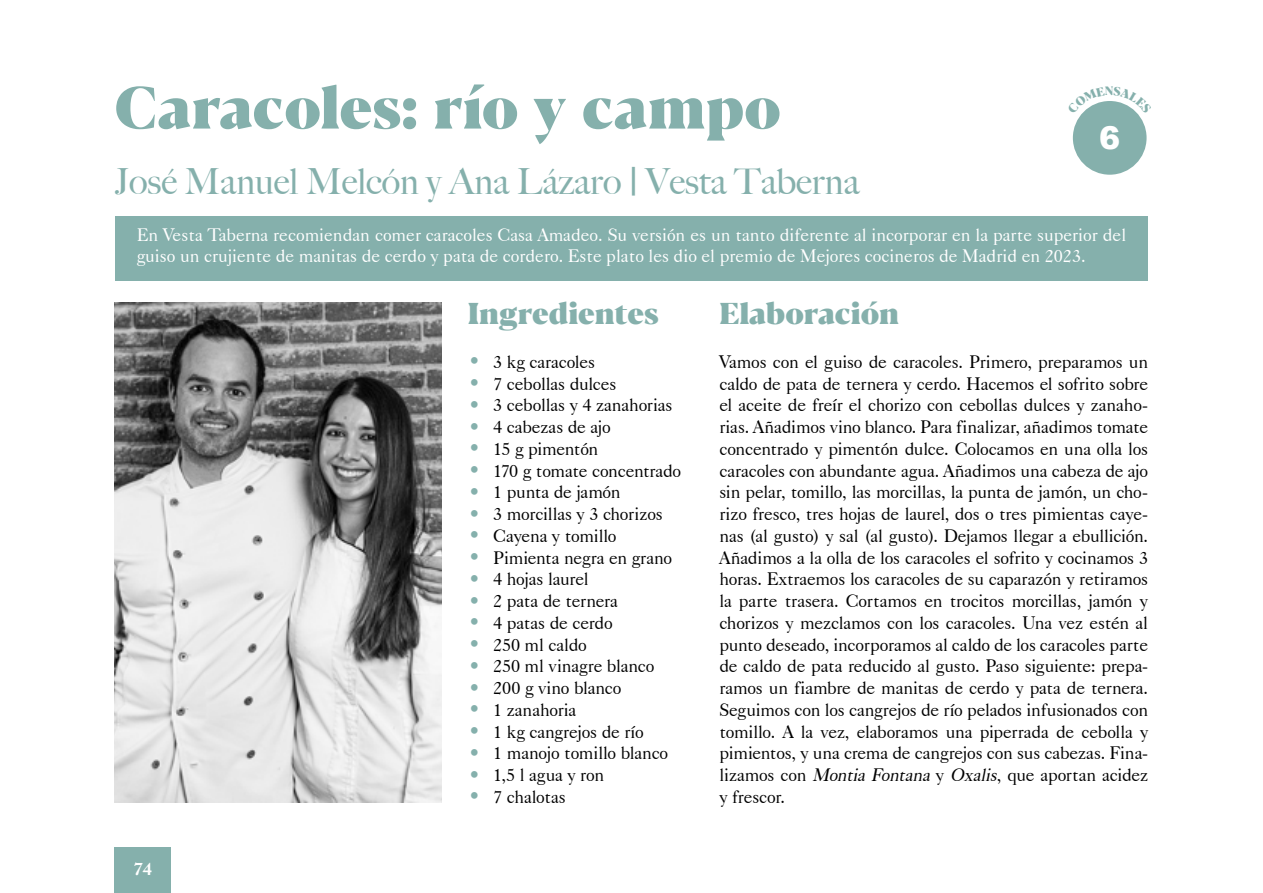
<style>
.page{position:relative;width:1263px;height:893px;background:#fff}
.page>*{position:absolute;margin:0;border:0;box-sizing:border-box;transform-origin:0 0}
.t1{font:800 59.25px "Blacker Display";color:#85b0ac}
.t2{font:500 36px "Big Caslon";color:#85b0ac}
.t3{font:900 31.5px "Arial";color:#fff}
.t4{font:800 30px "Blacker Display";letter-spacing:-.005em;color:#85b0ac}
.t5{font:18px/21.8px "Caslon 540 BT";letter-spacing:-.01em;color:#000;text-align:justify}
.t6{font:18px/21px "Caslon 540 BT";color:#fff}
.t7{font:700 18px "Adobe Caslon";color:#fff}
.s1{font-size:22.5px;color:#85b0ac}
.s2{font-style:italic}
</style>
<div class="page">
<div style="left:115px;top:848px;width:56px;height:45px;background:#85b0ac"></div>
<img style="left:115px;top:303px;width:326px;height:500px">
<div style="left:1073px;top:101px;width:73px;height:74px;background:#85b0ac;border-radius:50%"></div>
<div style="left:115px;top:216px;width:1032px;height:65px;background:#85b0ac"></div>
<svg style="left:1082px;top:101px;width:56px;height:13px"></svg>
<h1 class="t1" style="left:115px;top:84px;width:668px">Caracoles: río y campo</h1>
<h2 class="t2" style="left:115px;top:160px;width:746px">José Manuel Melcón y Ana Lázaro | Vesta Taberna</h2>
<h3 class="t3" style="left:1099px;top:120px;width:23px">6</h3>
<p class="t6" style="left:137px;top:226px;width:991px">En Vesta Taberna recomiendan comer caracoles Casa Amadeo. Su versión es un tanto diferente al incorporar en la parte superior del guiso un crujiente de manitas de cerdo y pata de cordero. Este plato les dio el premio de Mejores cocineros de Madrid en 2023.</p>
<p class="t7" style="left:134px;top:862px;width:19px">74</p>
<h3 class="t4" style="left:468px;top:301px;width:193px">Ingredientes</h3>
<p class="t5" style="left:468px;top:352px;width:129px"><span class="s1">•</span> 3 kg caracoles</p>
<p class="t5" style="left:468px;top:374px;width:150px"><span class="s1">•</span> 7 cebollas dulces</p>
<p class="t5" style="left:468px;top:396px;width:206px"><span class="s1">•</span> 3 cebollas y 4 zanahorias</p>
<p class="t5" style="left:468px;top:417px;width:145px"><span class="s1">•</span> 4 cabezas de ajo</p>
<p class="t5" style="left:468px;top:439px;width:132px"><span class="s1">•</span> 15 g pimentón</p>
<p class="t5" style="left:468px;top:461px;width:215px"><span class="s1">•</span> 170 g tomate concentrado</p>
<p class="t5" style="left:468px;top:483px;width:154px"><span class="s1">•</span> 1 punta de jamón</p>
<p class="t5" style="left:468px;top:504px;width:197px"><span class="s1">•</span> 3 morcillas y 3 chorizos</p>
<p class="t5" style="left:468px;top:526px;width:150px"><span class="s1">•</span> Cayena y tomillo</p>
<p class="t5" style="left:468px;top:548px;width:206px"><span class="s1">•</span> Pimienta negra en grano</p>
<p class="t5" style="left:468px;top:570px;width:122px"><span class="s1">•</span> 4 hojas laurel</p>
<p class="t5" style="left:468px;top:591px;width:152px"><span class="s1">•</span> 2 pata de ternera</p>
<p class="t5" style="left:468px;top:613px;width:146px"><span class="s1">•</span> 4 patas de cerdo</p>
<p class="t5" style="left:468px;top:635px;width:121px"><span class="s1">•</span> 250 ml caldo</p>
<p class="t5" style="left:468px;top:657px;width:188px"><span class="s1">•</span> 250 ml vinagre blanco</p>
<p class="t5" style="left:468px;top:678px;width:155px"><span class="s1">•</span> 200 g vino blanco</p>
<p class="t5" style="left:468px;top:700px;width:110px"><span class="s1">•</span> 1 zanahoria</p>
<p class="t5" style="left:468px;top:722px;width:178px"><span class="s1">•</span> 1 kg cangrejos de río</p>
<p class="t5" style="left:468px;top:744px;width:202px"><span class="s1">•</span> 1 manojo tomillo blanco</p>
<p class="t5" style="left:468px;top:765px;width:138px"><span class="s1">•</span> 1,5 l agua y ron</p>
<p class="t5" style="left:468px;top:787px;width:100px"><span class="s1">•</span> 7 chalotas</p>
<h3 class="t4" style="left:719px;top:301px;width:181px">Elaboración</h3>
<p class="t5" style="left:719px;top:352px;width:430px">Vamos con el guiso de caracoles. Primero, preparamos un caldo de pata de ternera y cerdo. Hacemos el sofrito sobre el aceite de freír el chorizo con cebollas dulces y zanaho&shy;rias. Añadimos vino blanco. Para finalizar, añadimos tomate concentrado y pimentón dulce. Colocamos en una olla los caracoles con abundante agua. Añadimos una cabeza de ajo sin pelar, tomillo, las morcillas, la punta de jamón, un cho&shy;rizo fresco, tres hojas de laurel, dos o tres pimientas caye&shy;nas (al gusto) y sal (al gusto). Dejamos llegar a ebullición.<br>Añadimos a la olla de los caracoles el sofrito y cocinamos 3 horas. Extraemos los caracoles de su caparazón y retiramos la parte trasera. Cortamos en trocitos morcillas, jamón y chorizos y mezclamos con los caracoles. Una vez estén al punto deseado, incorporamos al caldo de los caracoles parte de caldo de pata reducido al gusto. Paso siguiente: prepa&shy;ramos un fiambre de manitas de cerdo y pata de ternera.<br>Seguimos con los cangrejos de río pelados infusionados con tomillo. A la vez, elaboramos una piperrada de cebolla y pimientos, y una crema de cangrejos con sus cabezas. Fina&shy;lizamos con <span class="s2">Montia Fontana</span> y <span class="s2">Oxalis</span>, que aportan acidez y frescor.</p>
</div>
